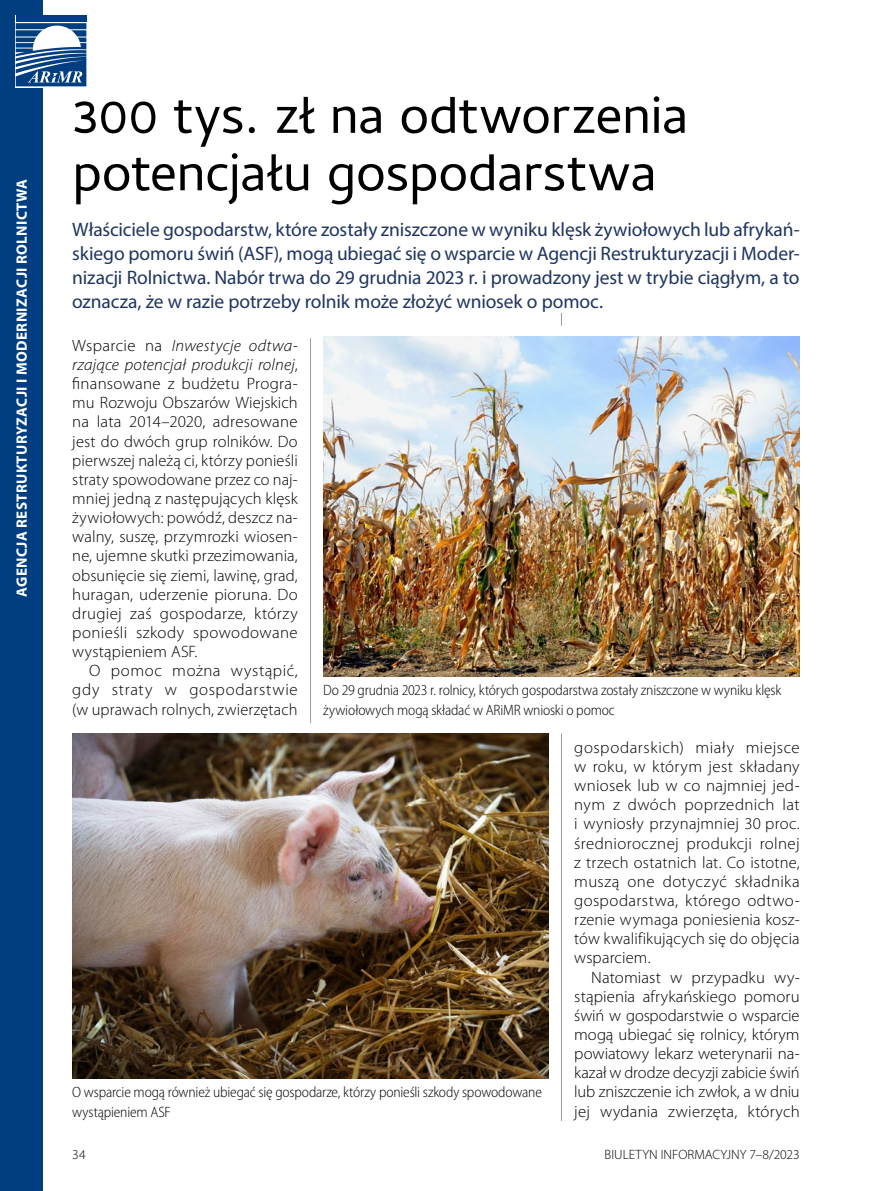
<style>
.page{position:relative;width:872px;height:1191px;background:#fff}
.page>*{position:absolute;margin:0;border:0;box-sizing:border-box;transform-origin:0 0}
.t1{font:54px/57.4px "Cambay";letter-spacing:-.01em;color:#000}
.t2{font:19.5px/24px "Myriad Pro";letter-spacing:-.005em;color:#1f3560;text-align:justify}
.t3{font:300 16.5px/19.2px "Myriad Pro";letter-spacing:.015em;color:#000;text-align:justify}
.t4{font:300 semi-condensed 15px/19.2px "Myriad Pro";letter-spacing:-.01em;color:#000}
.t5{font:700 15px "Myriad Pro";letter-spacing:.03em;color:#fff}
.t6{font:300 13.5px "Myriad Pro";color:#000}
.s1{font-style:italic}
</style>
<div class="page">
<div style="left:0;top:0;width:43px;height:1191px;background:#003e80"></div>
<div style="left:15px;top:15px;width:72px;height:72px;background:#fff"></div>
<div style="left:16px;top:16px;width:70px;height:6px;background:#003e80"></div>
<svg style="left:16px;top:23px;width:70px;height:63px"></svg>
<hr style="left:310px;top:338px;width:1px;height:385px;background:#9d9d9c">
<svg style="left:561px;top:313px;width:1px;height:12px"></svg>
<hr style="left:561px;top:733px;width:1px;height:387px;background:#9d9d9c">
<img style="left:323px;top:336px;width:476px;height:340px">
<img style="left:72px;top:733px;width:477px;height:345px">
<p class="t5" style="left:12px;top:597px;width:419px;rotate:-90deg">AGENCJA RESTRUKTURYZACJI I MODERNIZACJI ROLNICTWA</p>
<h1 class="t1" style="left:72px;top:85px;width:617px">300 tys. zł na odtworzenia potencjału gospodarstwa</h1>
<p class="t2" style="left:72px;top:217px;width:729px">Właściciele gospodarstw, które zostały zniszczone w wyniku klęsk żywiołowych lub afrykań&shy;skiego pomoru świń (ASF), mogą ubiegać się o wsparcie w Agencji Restrukturyzacji i Moder&shy;nizacji Rolnictwa. Nabór trwa do 29 grudnia 2023 r. i prowadzony jest w trybie ciągłym, a to oznacza, że w razie potrzeby rolnik może złożyć wniosek o pomoc.</p>
<p class="t3" style="left:72px;top:336px;width:227px">Wsparcie na <span class="s1">Inwestycje odtwa&shy;rzające potencjał produkcji rolnej</span>, finansowane z budżetu Progra&shy;mu Rozwoju Obszarów Wiejskich na lata 2014–2020, adresowane jest do dwóch grup rolników. Do pierwszej należą ci, którzy ponieśli straty spowodowane przez co naj&shy;mniej jedną z następujących klęsk żywiołowych: powódź, deszcz na&shy;walny, suszę, przymrozki wiosen&shy;ne, ujemne skutki przezimowania, obsunięcie się ziemi, lawinę, grad, huragan, uderzenie pioruna. Do drugiej zaś gospodarze, którzy ponieśli szkody spowodowane wystąpieniem ASF.</p>
<p class="t3" style="left:72px;top:661px;width:227px;text-indent:17px">O pomoc można wystąpić, gdy straty w gospodarstwie (w uprawach rolnych, zwierzętach</p>
<p class="t3" style="left:574px;top:738px;width:227px">gospodarskich) miały miejsce w roku, w którym jest składany wniosek lub w co najmniej jed&shy;nym z dwóch poprzednich lat i wyniosły przynajmniej 30 proc. średniorocznej produkcji rolnej z trzech ostatnich lat. Co istotne, muszą one dotyczyć składnika gospodarstwa, którego odtwo&shy;rzenie wymaga poniesienia kosz&shy;tów kwalifikujących się do objęcia wsparciem.</p>
<p class="t3" style="left:574px;top:967px;width:227px;text-indent:17px">Natomiast w przypadku wy&shy;stąpienia afrykańskiego pomoru świń w gospodarstwie o wsparcie mogą ubiegać się rolnicy, którym powiatowy lekarz weterynarii na&shy;kazał w drodze decyzji zabicie świń lub zniszczenie ich zwłok, a w dniu jej wydania zwierzęta, których</p>
<p class="t4" style="left:323px;top:681px;width:459px">Do 29 grudnia 2023 r. rolnicy, których gospodarstwa zostały zniszczone w wyniku klęsk żywiołowych mogą składać w ARiMR wnioski o pomoc</p>
<p class="t4" style="left:72px;top:1083px;width:471px">O wsparcie mogą również ubiegać się gospodarze, którzy ponieśli szkody spowodowane wystąpieniem ASF</p>
<p class="t6" style="left:72px;top:1146px;width:15px">34</p>
<p class="t6" style="left:604px;top:1146px;width:196px">BIULETYN INFORMACYJNY 7–8/2023</p>
</div>
